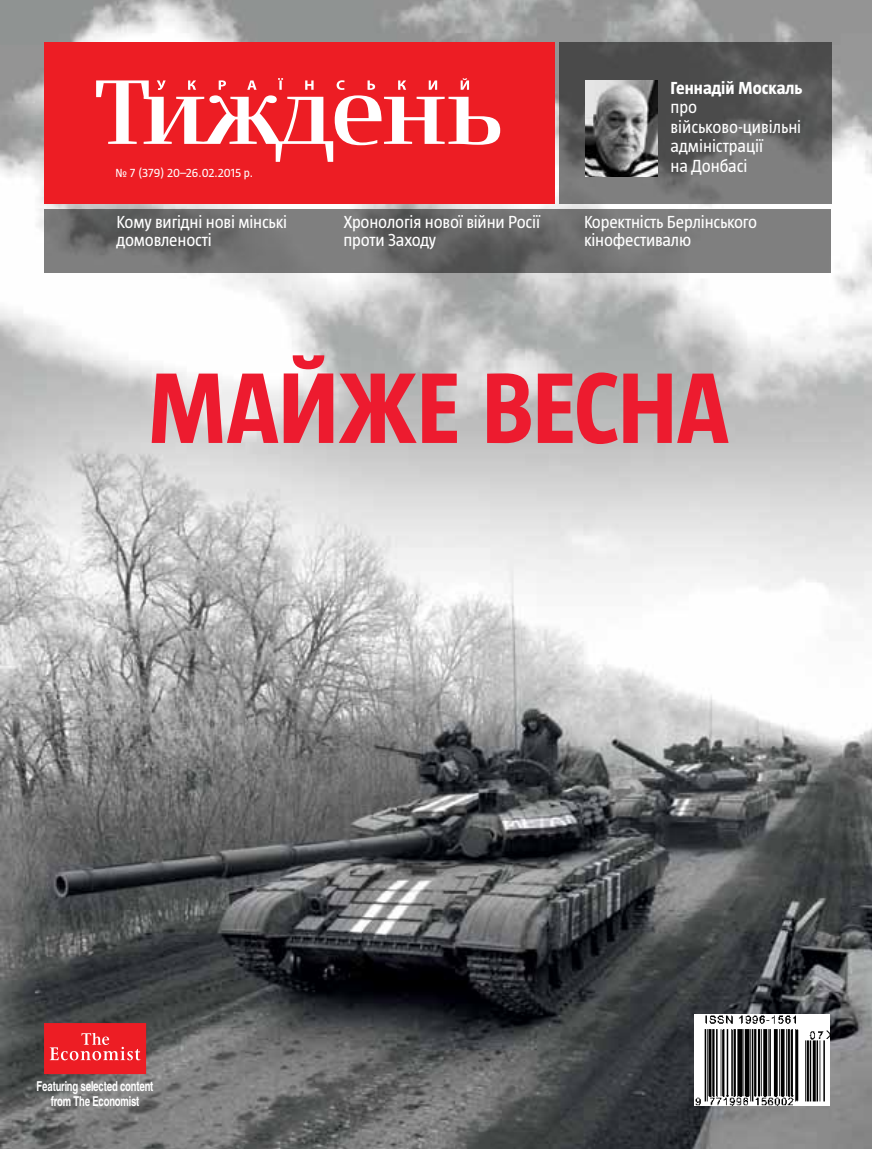
<style>
.page{position:relative;width:872px;height:1149px;background:#fff}
.page>*{position:absolute;margin:0;border:0;box-sizing:border-box;transform-origin:0 0}
.t1{font:700 99px "UT Magazine";color:#ed1b2f;scale:.95 1}
.t2{font:17.25px/17.2px "UT Magazine";letter-spacing:-.01em;color:#fff}
.t3{font:700 17.25px "UT Magazine";color:#fff}
.t4{font:700 13.5px/15px "Helios";letter-spacing:-.02em;color:#fff;text-align:center;scale:.7 1}
.t5{font:12px "UT Magazine";color:#fff}
</style>
<div class="page">
<img style="left:0;top:0;width:872px;height:1148px">
<img style="left:695px;top:1013px;width:135px;height:92px">
<svg style="left:44px;top:1022px;width:102px;height:51px;background:#ea3037"></svg>
<div style="left:44px;top:43px;width:511px;height:161px;background:#ed1d24"></div>
<svg style="left:559px;top:43px;width:272px;height:161px;background:#5f5f5f"></svg>
<svg style="left:44px;top:209px;width:787px;height:64px;background:#707070"></svg>
<img style="left:585px;top:81px;width:72px;height:95px">
<svg style="left:96px;top:78px;width:404px;height:84px"></svg>
<p class="t3" style="left:670px;top:78px;width:133px">Геннадій Москаль</p>
<p class="t2" style="left:670px;top:97px;width:132px;line-height:19.5px">про військово-цивільні адміністрації</p>
<p class="t5" style="left:115px;top:165px;width:139px">№ 7 (379) 20–26.02.2015 р.</p>
<p class="t2" style="left:670px;top:157px;width:78px">на Донбасі</p>
<p class="t2" style="left:117px;top:213px;width:172px">Кому вигідні нові мінські домовленості</p>
<p class="t2" style="left:343px;top:213px;width:199px">Хронологія нової війни Росії проти Заходу</p>
<p class="t2" style="left:584px;top:213px;width:175px">Коректність Берлінського кінофестивалю</p>
<h1 class="t1" style="left:149px;top:354px;width:608px">Майже весна</h1>
<p class="t4" style="left:37px;top:1077px;width:168px">Featuring selected content from The Economist</p>
</div>
